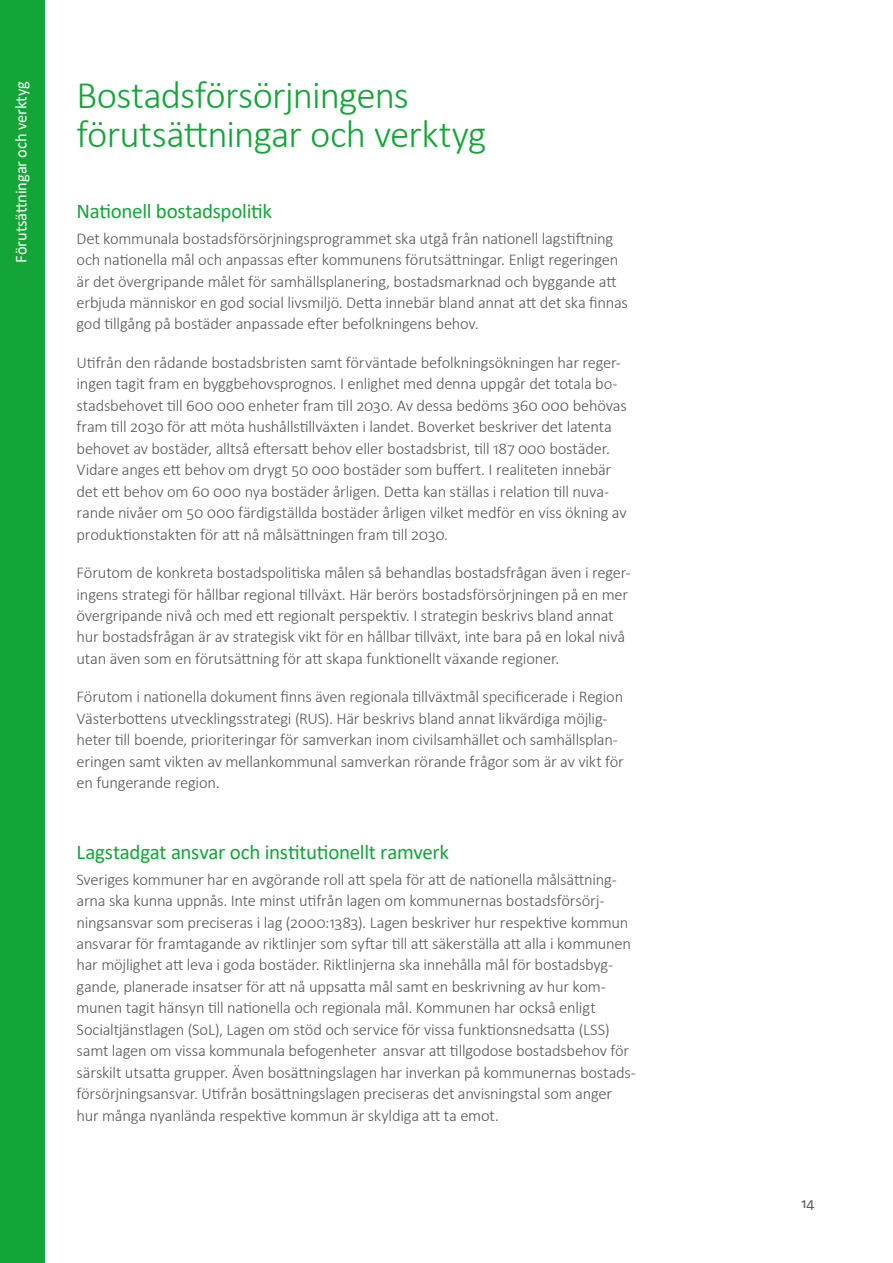
<style>
.page{position:relative;width:893px;height:1263px;background:#fff}
.page>*{position:absolute;margin:0;border:0;box-sizing:border-box;transform-origin:0 0}
.t1{font:300 39px/39px "Calibri";letter-spacing:-.02em;color:#13a538}
.t2{font:21px "Calibri";letter-spacing:-.015em;color:#13a538}
.t3{font:300 16.5px/21.5px "Calibri";letter-spacing:-.015em;color:#575756}
.t4{font:16.5px "Calibri";letter-spacing:-.01em;color:#fff}
.t5{font:15px "Calibri";color:#575756}
</style>
<div class="page">
<div style="left:0;top:0;width:45px;height:1263px;background:#13a538"></div>
<p class="t4" style="left:10px;top:263px;width:183px;rotate:-90deg">Förutsättningar och verktyg</p>
<h1 class="t1" style="left:77px;top:75px;width:411px">Bostadsförsörjningens förutsättningar och verktyg</h1>
<p class="t2" style="left:77px;top:197px;width:197px">Nationell bostadspolitik</p>
<p class="t3" style="left:77px;top:227px;width:553px">Det kommunala bostadsförsörjningsprogrammet ska utgå från nationell lagstiftning och nationella mål och anpassas efter kommunens förutsättningar. Enligt regeringen är det övergripande målet för samhällsplanering, bostadsmarknad och byggande att erbjuda människor en god social livsmiljö. Detta innebär bland annat att det ska finnas god tillgång på bostäder anpassade efter befolkningens behov.</p>
<p class="t3" style="left:77px;top:352px;width:552px">Utifrån den rådande bostadsbristen samt förväntade befolkningsökningen har reger&shy;ingen tagit fram en byggbehovsprognos. I enlighet med denna uppgår det totala bo&shy;stadsbehovet till 600 000 enheter fram till 2030. Av dessa bedöms 360 000 behövas fram till 2030 för att möta hushållstillväxten i landet. Boverket beskriver det latenta behovet av bostäder, alltså eftersatt behov eller bostadsbrist, till 187 000 bostäder.<br>Vidare anges ett behov om drygt 50 000 bostäder som buffert. I realiteten innebär det ett behov om 60 000 nya bostäder årligen. Detta kan ställas i relation till nuva&shy;rande nivåer om 50 000 färdigställda bostäder årligen vilket medför en viss ökning av produktionstakten för att nå målsättningen fram till 2030.</p>
<p class="t3" style="left:77px;top:562px;width:556px">Förutom de konkreta bostadspolitiska målen så behandlas bostadsfrågan även i reger&shy;ingens strategi för hållbar regional tillväxt. Här berörs bostadsförsörjningen på en mer övergripande nivå och med ett regionalt perspektiv. I strategin beskrivs bland annat hur bostadsfrågan är av strategisk vikt för en hållbar tillväxt, inte bara på en lokal nivå utan även som en förutsättning för att skapa funktionellt växande regioner.</p>
<p class="t3" style="left:77px;top:686px;width:549px">Förutom i nationella dokument finns även regionala tillväxtmål specificerade i Region Västerbottens utvecklingsstrategi (RUS). Här beskrivs bland annat likvärdiga möjlig&shy;heter till boende, prioriteringar för samverkan inom civilsamhället och samhällsplan&shy;eringen samt vikten av mellankommunal samverkan rörande frågor som är av vikt för en fungerande region.</p>
<p class="t2" style="left:77px;top:838px;width:374px">Lagstadgat ansvar och institutionellt ramverk</p>
<p class="t3" style="left:77px;top:868px;width:561px">Sveriges kommuner har en avgörande roll att spela för att de nationella målsättning&shy;arna ska kunna uppnås. Inte minst utifrån lagen om kommunernas bostadsförsörj&shy;ningsansvar som preciseras i lag (2000:1383). Lagen beskriver hur respektive kommun ansvarar för framtagande av riktlinjer som syftar till att säkerställa att alla i kommunen har möjlighet att leva i goda bostäder. Riktlinjerna ska innehålla mål för bostadsbyg&shy;gande, planerade insatser för att nå uppsatta mål samt en beskrivning av hur kom&shy;munen tagit hänsyn till nationella och regionala mål. Kommunen har också enligt Socialtjänstlagen (SoL), Lagen om stöd och service för vissa funktionsnedsatta (LSS) samt lagen om vissa kommunala befogenheter ansvar att tillgodose bostadsbehov för särskilt utsatta grupper. Även bosättningslagen har inverkan på kommunernas bostads&shy;försörjningsansvar. Utifrån bosättningslagen preciseras det anvisningstal som anger hur många nyanlända respektive kommun är skyldiga att ta emot.</p>
<p class="t5" style="left:801px;top:1192px;width:15px">14</p>
</div>
